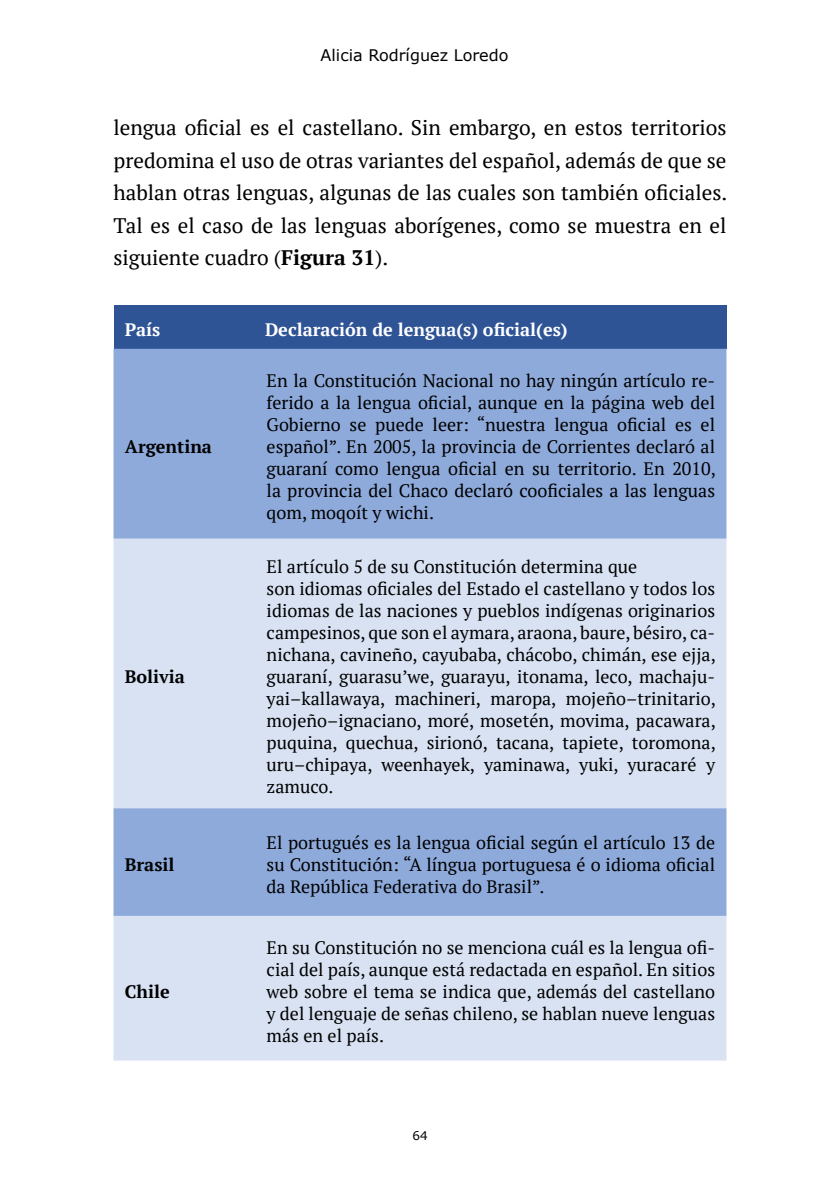
<style>
.page{position:relative;width:840px;height:1191px;background:#fff}
.page>*{position:absolute;margin:0;border:0;box-sizing:border-box;transform-origin:0 0}
.t1{font:21px/32.4px "PT Serif";color:#000;text-align:justify}
.t2{font:18px/22px "PT Serif";color:#000;text-align:justify}
.t3{font:700 18px "PT Serif";color:#fff}
.t4{font:700 18px "PT Serif";color:#000}
.t5{font:16px "Verdana";color:#000}
.t6{font:12px "Verdana";color:#000}
.s1{font-weight:700}
</style>
<div class="page">
<div style="left:113px;top:305px;width:613px;height:44px;background:#2f5496"></div>
<div style="left:113px;top:349px;width:613px;height:190px;background:#8eaadb"></div>
<svg style="left:113px;top:539px;width:613px;height:521px;background:#c9d6ee"></svg>
<p class="t5" style="left:320px;top:44px;width:189px">Alicia Rodríguez Loredo</p>
<p class="t1" style="left:113px;top:111px;width:615px">lengua oficial es el castellano. Sin embargo, en estos territorios predomina el uso de otras variantes del español, además de que se hablan otras lenguas, algunas de las cuales son también oficiales.<br>Tal es el caso de las lenguas aborígenes, como se muestra en el siguiente cuadro (<span class="s1">Figura 31</span>).</p>
<p class="t3" style="left:125px;top:318px;width:37px">País</p>
<p class="t3" style="left:265px;top:318px;width:304px">Declaración de lengua(s) oficial(es)</p>
<p class="t4" style="left:125px;top:435px;width:89px">Argentina</p>
<p class="t4" style="left:125px;top:664px;width:62px">Bolivia</p>
<p class="t4" style="left:125px;top:853px;width:51px">Brasil</p>
<p class="t4" style="left:125px;top:979px;width:46px">Chile</p>
<p class="t2" style="left:266px;top:369px;width:450px">En la Constitución Nacional no hay ningún artículo re&shy;ferido a la lengua oficial, aunque en la página web del Gobierno se puede leer: “nuestra lengua oficial es el español”. En 2005, la provincia de Corrientes declaró al guaraní como lengua oficial en su territorio. En 2010, la provincia del Chaco declaró cooficiales a las lenguas qom, moqoít y wichi.</p>
<p class="t2" style="left:266px;top:555px;width:450px;text-align:left">El artículo 5 de su Constitución determina que<br>son idiomas oficiales del Estado el castellano y todos los idiomas de las naciones y pueblos indígenas originarios campesinos, que son el aymara, araona, baure, bésiro, ca&shy;nichana, cavineño, cayubaba, chácobo, chimán, ese ejja, guaraní, guarasu’we, guarayu, itonama, leco, machaju&shy;yai–kallawaya, machineri, maropa, mojeño–trinitario, mojeño–ignaciano, moré, mosetén, movima, pacawara, puquina, quechua, sirionó, tacana, tapiete, toromona, uru–chipaya, weenhayek, yaminawa, yuki, yuracaré y zamuco.</p>
<p class="t2" style="left:266px;top:831px;width:450px">El portugués es la lengua oficial según el artículo 13 de su Constitución: “A língua portuguesa é o idioma oficial da República Federativa do Brasil”.</p>
<p class="t2" style="left:266px;top:936px;width:450px">En su Constitución no se menciona cuál es la lengua ofi&shy;cial del país, aunque está redactada en español. En sitios web sobre el tema se indica que, además del castellano y del lenguaje de señas chileno, se hablan nueve lenguas más en el país.</p>
<p class="t6" style="left:412px;top:1127px;width:17px">64</p>
</div>
